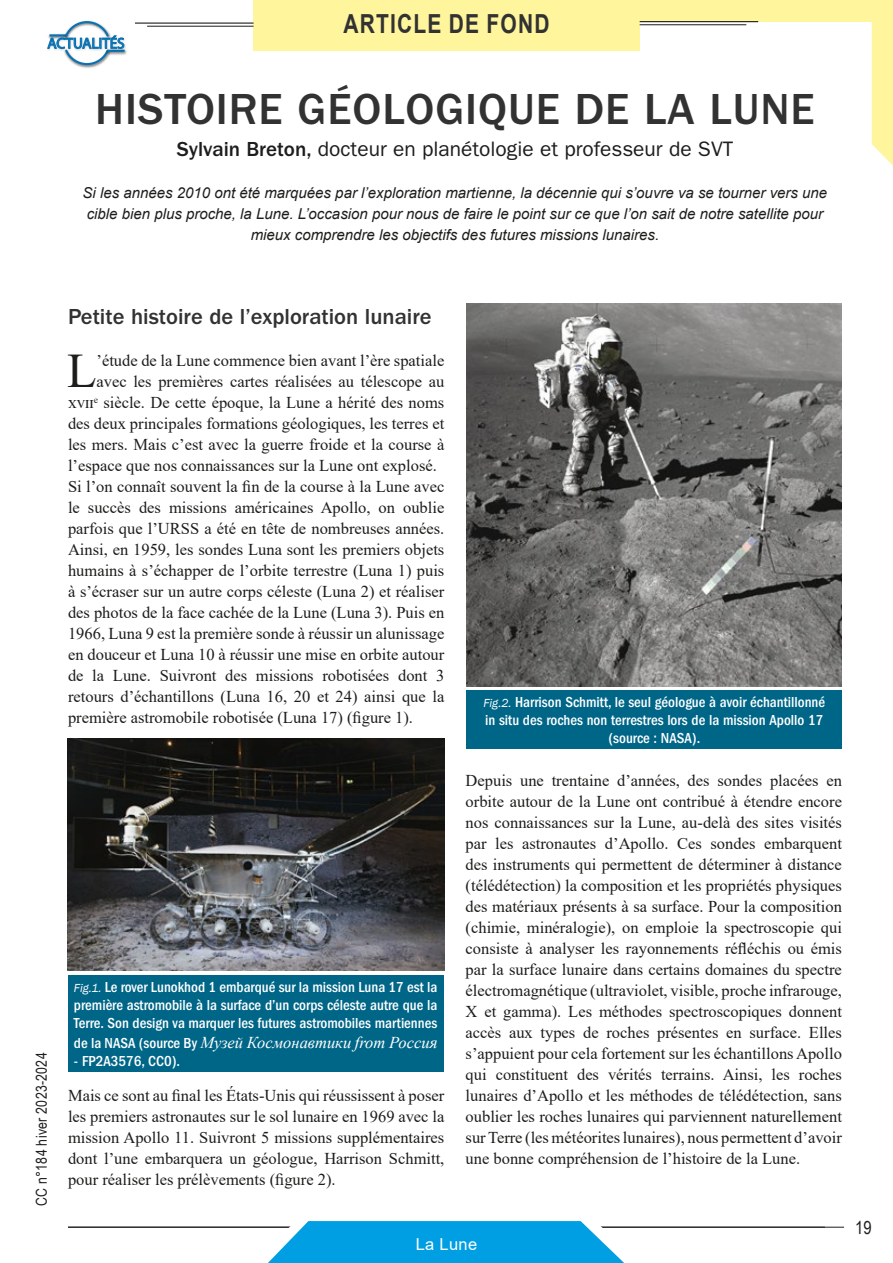
<style>
.page{position:relative;width:893px;height:1263px;background:#fff}
.page>*{position:absolute;margin:0;border:0;box-sizing:border-box;transform-origin:0 0}
.t1{font:48.15px "Times New Roman";color:#1d1d1b}
.t2{font:500 45px "ITC Franklin Gothic Std";letter-spacing:.02em;color:#323232}
.t3{font:700 26.25px "Arial";letter-spacing:.055em;color:#323232;scale:.8 1}
.t4{font:500 22.5px "ITC Franklin Gothic Std";color:#323232}
.t5{font:21px "ITC Franklin Gothic Std";color:#1d1d1b}
.t6{font:18px "Arial Narrow";color:#1d1d1b}
.t7{font:16.5px/21px "Times New Roman";color:#1d1d1b;text-align:justify}
.t8{font:italic 16.5px "Times New Roman";color:#fff}
.t9{font:16.5px "Arial";letter-spacing:.02em;color:#fff}
.t10{font:500 condensed 15px/18px "ITC Franklin Gothic Std";color:#fff;text-align:justify}
.t11{font:italic 15px/21px "Arial";color:#1d1d1b;text-align:center}
.t12{font:15px "Arial Narrow";letter-spacing:.02em;color:#1d1d1b}
.t13{font:15px "Myriad Pro";color:#0972b3}
.s1{font-weight:500}
.s2{font-family:"Franklin Gothic";font-weight:400;font-style:italic;font-stretch:normal;font-size:12px}
.s3{font-family:"ITC Franklin Gothic Std";font-weight:500;font-style:normal;font-stretch:condensed;font-size:15px}
</style>
<div class="page">
<svg style="left:872px;top:21px;width:21px;height:145px;background:#fff5a3"></svg>
<div style="left:322px;top:0;width:571px;height:21px;background:#fff59c"></div>
<div style="left:253px;top:0;width:387px;height:51px;background:#fff59c"></div>
<hr style="left:135px;top:23px;width:119px;height:1px;background:#1d1d1b">
<hr style="left:147px;top:26px;width:107px;height:1px;background:#1d1d1b">
<hr style="left:640px;top:21px;width:118px;height:1px;background:#1d1d1b">
<hr style="left:640px;top:24px;width:106px;height:1px;background:#1d1d1b">
<hr style="left:68px;top:1227px;width:776px;height:1px;background:#1d1d1b">
<svg style="left:251px;top:1221px;width:392px;height:42px"></svg>
<img style="left:67px;top:739px;width:377px;height:232px">
<div style="left:68px;top:976px;width:375px;height:96px;background:#068"></div>
<img style="left:467px;top:303px;width:375px;height:383px">
<div style="left:467px;top:691px;width:375px;height:58px;background:#068"></div>
<img style="left:78px;top:66px;width:19px;height:2px">
<svg style="left:47px;top:21px;width:80px;height:45px"></svg>
<p class="t13" style="left:47px;top:34px;width:79px">ACTUALITÉS</p>
<h3 class="t3" style="left:343px;top:5px;width:259px">ARTICLE DE FOND</h3>
<h2 class="t2" style="left:95px;top:84px;width:721px">HISTOIRE GÉOLOGIQUE DE LA LUNE</h2>
<p class="t5" style="left:177px;top:137px;width:558px"><span class="s1">Sylvain Breton,</span> docteur en planétologie et professeur de SVT</p>
<p class="t11" style="left:83px;top:182px;width:746px">Si les années 2010 ont été marquées par l’exploration martienne, la décennie qui s’ouvre va se tourner vers une cible bien plus proche, la Lune. L’occasion pour nous de faire le point sur ce que l’on sait de notre satellite pour mieux comprendre les objectifs des futures missions lunaires.</p>
<p class="t12" style="left:31px;top:1206px;width:155px;rotate:-90deg">CC n°184 hiver 2023-2024</p>
<h3 class="t4" style="left:68px;top:304px;width:365px">Petite histoire de l’exploration lunaire</h3>
<h1 class="t1" style="left:67px;top:337px;width:31px">L</h1>
<p class="t7" style="left:97px;top:349px;width:349px">’étude de la Lune commence bien avant l’ère spatiale</p>
<p class="t7" style="left:97px;top:370px;width:349px">avec les premières cartes réalisées au télescope au</p>
<p class="t7" style="left:68px;top:391px;width:378px">xvii<sup>e</sup> siècle. De cette époque, la Lune a hérité des noms</p>
<p class="t7" style="left:68px;top:412px;width:378px">des deux principales formations géologiques, les terres et</p>
<p class="t7" style="left:68px;top:433px;width:378px">les mers. Mais c’est avec la guerre froide et la course à</p>
<p class="t7" style="left:68px;top:454px;width:370px">l’espace que nos connaissances sur la Lune ont explosé.</p>
<p class="t7" style="left:68px;top:475px;width:378px">Si l’on connaît souvent la fin de la course à la Lune avec</p>
<p class="t7" style="left:68px;top:497px;width:378px">le succès des missions américaines Apollo, on oublie</p>
<p class="t7" style="left:68px;top:518px;width:378px">parfois que l’URSS a été en tête de nombreuses années.</p>
<p class="t7" style="left:68px;top:539px;width:378px">Ainsi, en 1959, les sondes Luna sont les premiers objets</p>
<p class="t7" style="left:68px;top:560px;width:378px">humains à s’échapper de l’orbite terrestre (Luna 1) puis</p>
<p class="t7" style="left:68px;top:581px;width:378px">à s’écraser sur un autre corps céleste (Luna 2) et réaliser</p>
<p class="t7" style="left:68px;top:602px;width:378px">des photos de la face cachée de la Lune (Luna 3). Puis en</p>
<p class="t7" style="left:68px;top:623px;width:378px">1966, Luna 9 est la première sonde à réussir un alunissage</p>
<p class="t7" style="left:68px;top:644px;width:378px">en douceur et Luna 10 à réussir une mise en orbite autour</p>
<p class="t7" style="left:68px;top:665px;width:378px">de la Lune. Suivront des missions robotisées dont 3</p>
<p class="t7" style="left:68px;top:686px;width:378px">retours d’échantillons (Luna 16, 20 et 24) ainsi que la</p>
<p class="t7" style="left:68px;top:707px;width:347px">première astromobile robotisée (Luna 17) (figure 1).</p>
<p class="t10" style="left:74px;top:978px;width:365px"><span class="s2">Fig.1.</span> Le rover Lunokhod 1 embarqué sur la mission Luna 17 est la première astromobile à la surface d’un corps céleste autre que la Terre. Son design va marquer les futures astromobiles martiennes</p>
<p class="t8" style="left:74px;top:1031px;width:365px"><span class="s3">de la NASA (source By</span> Музей Космонавтики from Россия</p>
<p class="t10" style="left:74px;top:1052px;width:108px">- FP2A3576, CC0).</p>
<p class="t7" style="left:68px;top:1085px;width:378px">Mais ce sont au final les États-Unis qui réussissent à poser les premiers astronautes sur le sol lunaire en 1969 avec la mission Apollo 11. Suivront 5 missions supplémentaires dont l’une embarquera un géologue, Harrison Schmitt, pour réaliser les prélèvements (figure 2).</p>
<p class="t10" style="left:483px;top:693px;width:343px;text-align:center"><span class="s2">Fig.2.</span> Harrison Schmitt, le seul géologue à avoir échantillonné in situ des roches non terrestres lors de la mission Apollo 17 (source : NASA).</p>
<p class="t7" style="left:466px;top:770px;width:378px">Depuis une trentaine d’années, des sondes placées en orbite autour de la Lune ont contribué à étendre encore nos connaissances sur la Lune, au-delà des sites visités par les astronautes d’Apollo. Ces sondes embarquent des instruments qui permettent de déterminer à distance (télédétection) la composition et les propriétés physiques des matériaux présents à sa surface. Pour la composition (chimie, minéralogie), on emploie la spectroscopie qui consiste à analyser les rayonnements réfléchis ou émis par la surface lunaire dans certains domaines du spectre électromagnétique (ultraviolet, visible, proche infrarouge, X et gamma). Les méthodes spectroscopiques donnent accès aux types de roches présentes en surface. Elles s’appuient pour cela fortement sur les échantillons Apollo qui constituent des vérités terrains. Ainsi, les roches lunaires d’Apollo et les méthodes de télédétection, sans oublier les roches lunaires qui parviennent naturellement sur Terre (les météorites lunaires), nous permettent d’avoir une bonne compréhension de l’histoire de la Lune.</p>
<p class="t9" style="left:416px;top:1233px;width:63px">La Lune</p>
<p class="t6" style="left:855px;top:1214px;width:18px">19</p>
</div>
